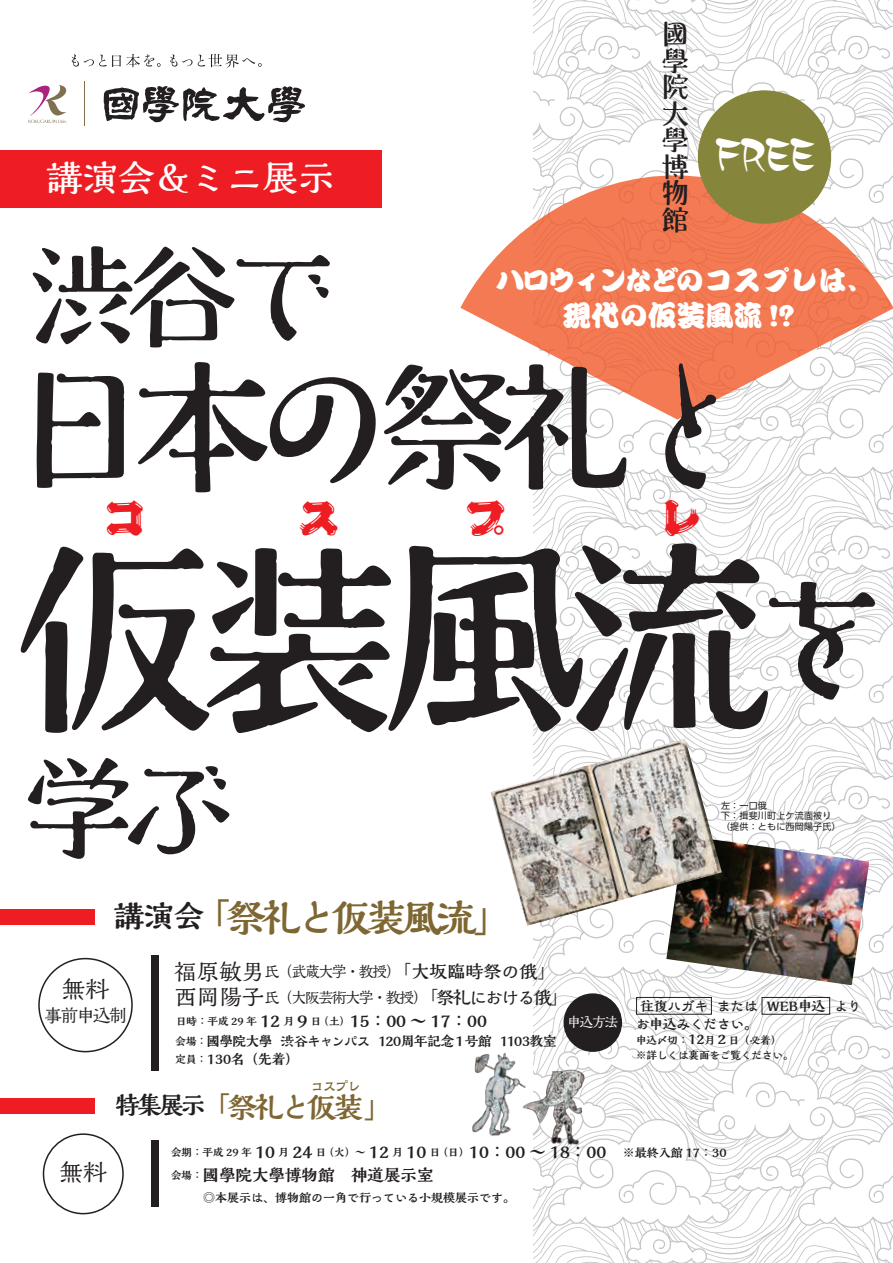
<style>
.page{position:relative;width:893px;height:1263px;background:#fff}
.page>*{position:absolute;margin:0;border:0;box-sizing:border-box;transform-origin:0 0}
.t1{font:700 200.55px "P Hasemin Std N";color:#231f20}
.t2{font:700 135px "P Hasemin Std N";letter-spacing:-.1em;color:#231f20}
.t3{font:700 107.7px "P Hasemin Std N";color:#231f20}
.t4{font:800 39px "Kaimin Tu Std";letter-spacing:-.1em;color:#7e6732}
.t5{font:700 39px "Pre Momo Std";color:#fff}
.t6{font:700 36px "Kaimin Tu Std";color:#fff}
.t7{font:800 30px "Kaimin Tu Std";color:#231f20}
.t8{font:800 29.4px "Kaimin Tu Std";letter-spacing:-.1em;color:#7e6732}
.t9{font:900 28.5px "Kanteiryu Std";letter-spacing:-.1em;color:#fff}
.t10{font:900 28.5px "Kanteiryu Std";color:#fff}
.t11{font:700 27px/26.4px "P Hasemin Std N";color:#231f20;text-align:justify}
.t12{font:800 24.3px "Kaimin Tu Std";color:#231f20}
.t13{font:500 24px "Kaimin Tu Std";color:#231f20}
.t14{font:500 18px "Kaimin Tu Std";letter-spacing:-.1em;color:#231f20}
.t15{font:800 16.5px/22.5px "Kaimin Tu Std";color:#231f20}
.t16{font:500 15px/25.5px "Kaimin Tu Std";letter-spacing:-.1em;color:#231f20}
.t17{font:500 13.8px "Kaimin Tu Std";color:#fff}
.t18{font:800 13.65px "Kaimin Tu Std";color:#7e6732}
.t19{font:800 13.5px/18px "Kaimin Tu Std";letter-spacing:-.03em;color:#231f20}
.t20{font:800 13.5px/18px "Kaimin Tu Std";letter-spacing:-.01em;color:#231f20}
.t21{font:800 12px "Kaimin Tu Std";color:#231f20}
.t22{font:800 10.5px "Kaimin Tu Std";color:#231f20}
.t23{font:9px/10.8px "UD Shin Go Pro";letter-spacing:.025em;color:#231f20}
.s1{font-size:131.4px}
.s2{font-size:22.5px}
.s3{font-weight:700;font-size:18px}
.s4{font-size:10.5px}
.s5{font-size:13.5px}
.s6{font-size:12px}
</style>
<div class="page">
<svg style="left:533px;top:0;width:360px;height:1263px"></svg>
<svg style="left:460px;top:175px;width:433px;height:245px;fill:#f37a53"></svg>
<svg style="left:72px;top:54px;width:89px;height:13px"></svg>
<svg style="left:170px;top:54px;width:92px;height:13px"></svg>
<svg style="left:29px;top:85px;width:38px;height:38px"></svg>
<svg style="left:104px;top:86px;width:201px;height:36px"></svg>
<hr style="left:84px;top:82px;width:1px;height:44px;background:#7f714d">
<div style="left:698px;top:90px;width:133px;height:134px;background:#85853c;border-radius:50%"></div>
<img style="left:666px;top:835px;width:203px;height:150px">
<img style="left:491px;top:739px;width:231px;height:187px">
<img style="left:472px;top:1053px;width:48px;height:83px">
<img style="left:520px;top:1064px;width:70px;height:82px">
<div style="left:0;top:150px;width:381px;height:58px;background:#ee1d23"></div>
<div style="left:0;top:909px;width:94px;height:15px;background:#ee1d23"></div>
<div style="left:0;top:1098px;width:94px;height:15px;background:#ee1d23"></div>
<div style="left:152px;top:955px;width:7px;height:116px;background:#231f20"></div>
<div style="left:38px;top:958px;width:95px;height:94px;border:2px solid #231f20;border-radius:50%"></div>
<div style="left:43px;top:1133px;width:81px;height:81px;border:2px solid #231f20;border-radius:50%"></div>
<div style="left:152px;top:1140px;width:7px;height:66px;background:#231f20"></div>
<div style="left:564px;top:994px;width:57px;height:57px;background:#231f20;border-radius:50%"></div>
<div style="left:564px;top:993px;width:58px;height:59px;border:2px solid #231f20;border-radius:50%"></div>
<div style="left:636px;top:997px;width:76px;height:17px;border:1px solid #231f20"></div>
<div style="left:762px;top:997px;width:68px;height:17px;border:1px solid #231f20"></div>
<svg style="left:533px;top:499px;width:166px;height:37px"></svg>
<h3 class="t6" style="left:47px;top:153px;width:289px">講演会＆ミニ展示</h3>
<h3 class="t3" style="left:29px;top:220px;width:309px">渋谷で</h3>
<h3 class="t11" style="left:662px;top:22px;width:28px">國學院大學博物館</h3>
<h3 class="t5" style="left:714px;top:125px;width:103px">FREE</h3>
<h3 class="t9" style="left:496px;top:260px;width:381px">ハロウィンなどのコスプレは、</h3>
<h3 class="t10" style="left:563px;top:294px;width:233px">現代の仮装風流 !?</h3>
<h2 class="t2" style="left:13px;top:333px;width:744px">日本の祭礼と</h2>
<h1 class="t1" style="left:14px;top:500px;width:875px">仮装風流<span class="s1">を</span></h1>
<h3 class="t3" style="left:25px;top:733px;width:209px">学ぶ</h3>
<h3 class="t7" style="left:114px;top:895px;width:91px">講演会</h3>
<h3 class="t4" style="left:192px;top:890px;width:321px">「祭礼と仮装風流」</h3>
<h3 class="t13" style="left:62px;top:972px;width:49px">無料</h3>
<p class="t14" style="left:44px;top:1003px;width:84px">事前申込制</p>
<p class="t16" style="left:174px;top:958px;width:395px"><span class="s2">福原敏男</span>氏（武蔵大学・教授）<span class="s3">「大坂臨時祭の俄」</span><span class="s2">西岡陽子</span>氏（大阪芸術大学・教授）<span class="s3">「祭礼における俄」</span></p>
<p class="t19" style="left:176px;top:1031px;width:383px"><span class="s4">会場：</span>國學院大學 渋谷キャンパス 120周年記念１号館 1103教室<span class="s4">定員：</span>130名（先着）</p>
<p class="t15" style="left:176px;top:1009px;width:312px"><span class="s4">日時：平成 29 年</span> 12 <span class="s4">月</span>９<span class="s4">日（土）</span>15：00～ 17：00</p>
<p class="t18" style="left:310px;top:1076px;width:52px">コスプレ</p>
<h3 class="t12" style="left:116px;top:1088px;width:92px">特集展示</h3>
<h3 class="t8" style="left:201px;top:1087px;width:193px">「祭礼と仮装」</h3>
<p class="t17" style="left:567px;top:1012px;width:53px">申込方法</p>
<p class="t23" style="left:721px;top:799px;width:121px">左：一口俄<br>下：揖斐川町上ケ流面被り（提供：ともに西岡陽子氏）</p>
<p class="t20" style="left:636px;top:996px;width:227px;text-indent:4px">往復ハガキ または WEB申込 よりお申込みください。</p>
<p class="t22" style="left:636px;top:1048px;width:159px">※詳しくは裏面をご覧ください。</p>
<p class="t22" style="left:636px;top:1033px;width:147px">申込〆切：<span class="s5">12</span>月<span class="s5">２</span>日（必着）</p>
<h3 class="t13" style="left:59px;top:1156px;width:50px">無料</h3>
<p class="t15" style="left:171px;top:1140px;width:557px"><span class="s4">会期：平成 29 年</span> 10 <span class="s4">月</span> 24 <span class="s4">日（火）～</span> 12 <span class="s4">月</span> 10 <span class="s4">日（日）</span>10：00 ～ 18：00　<span class="s6">※最終入館 17：30</span><span class="s4">会場：</span>國學院大學博物館　神道展示室</p>
<p class="t21" style="left:203px;top:1189px;width:313px">◎本展示は、博物館の一角で行っている小規模展示です。</p>
</div>
